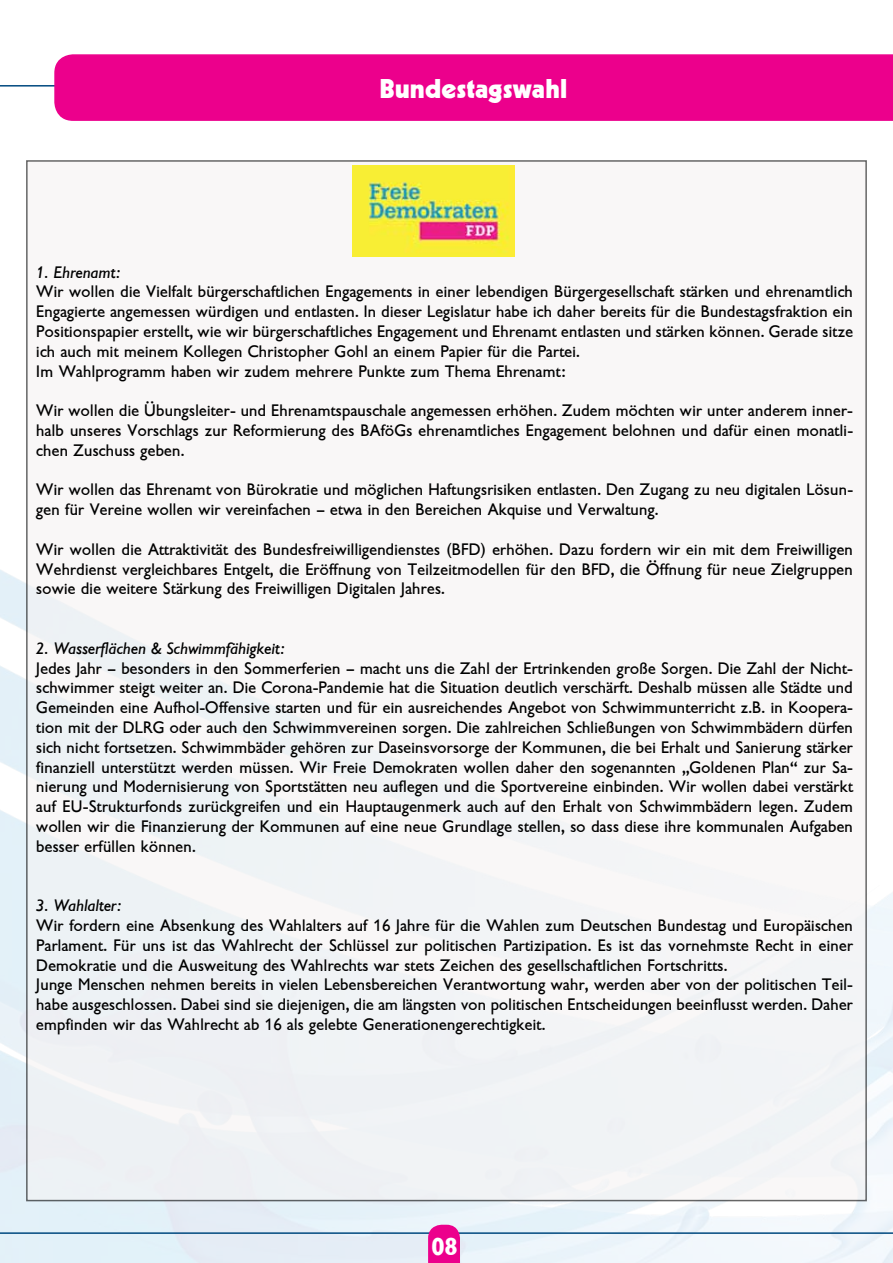
<style>
.page{position:relative;width:893px;height:1263px;background:#fff}
.page>*{position:absolute;margin:0;border:0;box-sizing:border-box;transform-origin:0 0}
.t1{font:700 27px "DLRG Jugend Titel";color:#fff}
.t2{font:700 24px "DLRG Jugend Text";color:#fff}
.t3{font:16.5px/19.8px "DLRG Jugend Text";color:#000}
.t4{font:italic 16.5px "DLRG Jugend Text";color:#000}
</style>
<div class="page">
<hr style="left:0;top:85px;width:893px;height:2px;background:#00497f">
<hr style="left:0;top:1232px;width:893px;height:2px;background:#00497f">
<svg style="left:428px;top:1225px;width:32px;height:38px"></svg>
<div style="left:54px;top:54px;width:839px;height:67px;background:#ec008c"></div>
<div style="left:27px;top:161px;width:839px;height:1039px;background:#f5f3f3"></div>
<img style="left:353px;top:166px;width:161px;height:90px">
<h1 class="t1" style="left:380px;top:73px;width:189px">Bundestagswahl</h1>
<p class="t4" style="left:36px;top:262px;width:85px">1. Ehrenamt:</p>
<p class="t3" style="left:36px;top:282px;width:818px">Wir wollen die Vielfalt bürgerschaftlichen Engagements in einer lebendigen Bürgergesellschaft stärken und ehrenamtlich Engagierte angemessen würdigen und entlasten. In dieser Legislatur habe ich daher bereits für die Bundestagsfraktion ein Positionspapier erstellt, wie wir bü rgerschaftliches Engagement und Ehrenamt entlasten und stärken können. Gerade sitze ich auch mit meinem Kollegen Christopher Gohl an einem Papier für die Partei.<br>Im Wahlprogramm haben wir zudem mehrere Punkte zum Thema Ehrenamt:</p>
<p class="t3" style="left:36px;top:401px;width:818px;text-align:justify">Wir wollen die Übungsleiter- und Ehrenamtspauschale angemessen erhöhen. Zudem möchten wir unter anderem inner&shy;halb unseres Vorschlags zur Reformierung des BAföGs ehrenamtliches Engagement belohnen und dafür einen monatli&shy;chen Zuschuss geben.</p>
<p class="t3" style="left:36px;top:480px;width:818px">Wir wollen das Ehrenamt von Bürokratie und möglichen Haftungsrisiken entlasten. Den Zugang zu neu digitalen Lösun&shy;gen für Vereine wollen wir vereinfachen – etwa in den Bereichen Akquise und Verwaltung.</p>
<p class="t3" style="left:36px;top:539px;width:818px;text-align:justify">Wir wollen die Attraktivität des Bundesfreiwilligendienstes (BFD) erhöhen. Dazu fordern wir ein mit dem Freiwilligen Wehrdienst vergleichbares Entgelt, die Eröffnung von Teilzeitmodellen für den BFD, die Öffnung für neue Zielgruppen sowie die weitere Stärkung des Freiwilligen Digitalen Jahres.</p>
<p class="t4" style="left:36px;top:639px;width:250px">2. Wasserflächen &amp; Schwimmfähigkeit:</p>
<p class="t3" style="left:36px;top:658px;width:818px;text-align:justify">Jedes Jahr – besonders in den Sommerferien – macht uns die Zahl der Ertrinkenden große Sorgen. Die Zahl der Nicht&shy;schwimmer steigt weiter an. Die Corona-Pandemie hat die Situation deutlich verschärft. Deshalb müssen alle Städte und Gemeinden eine Aufhol-Offensive starten und für ein ausreichendes Angebot von Schwimmunterricht z.B. in Koopera&shy;tion mit der DLRG oder auch den Schwimmvereinen sorgen. Die zahlreichen Schließungen von Schwimmbädern dürfen sich nicht fortsetzen. Schwimmbäder gehören zur Daseinsvorsorge der Kommunen, die bei Erhalt und Sanierung stärker finanziell unterstützt werden müssen. Wir Freie Demokraten wollen daher den sogenannten „Goldenen Plan“ zur Sa&shy;nierung und Modernisierung von Sportstätten neu auflegen und die Sportvereine einbinden. Wir wollen dabei verstärkt auf EU-Strukturfonds zurückgreifen und ein Hauptaugenmerk auch auf den Erhalt von Schwimmbädern legen. Zudem wollen wir die Finanzierung der Kommunen auf eine neue Grundlage stellen, so dass diese ihre kommunalen Aufgaben besser erfüllen können.</p>
<p class="t4" style="left:36px;top:896px;width:86px">3. Wahlalter:</p>
<p class="t3" style="left:36px;top:916px;width:818px">Wir fordern eine Absenkung des Wahlalters auf 16 Jahre für die Wahlen zum Deutschen Bundestag und Europäischen Parlament. Für uns ist das Wahlrecht der Schlüssel zur politischen Partizipation. Es ist das vornehmste Recht in einer Demokratie und die Ausweitung des Wahlrechts war stets Zeichen des gesellschaftlichen Fortschritts.<br>Junge Menschen nehmen bereits in vielen Lebensbereichen Verantwortung wahr, werden aber von der politischen Teil&shy;habe ausgeschlossen. Dabei sind sie diejenigen, die am längsten von politischen Entscheidungen beeinflusst werden. Daher empfinden wir das Wahlrecht ab 16 als gelebte Generationengerechtigkeit.</p>
<h2 class="t2" style="left:432px;top:1233px;width:28px">08</h2>
</div>
